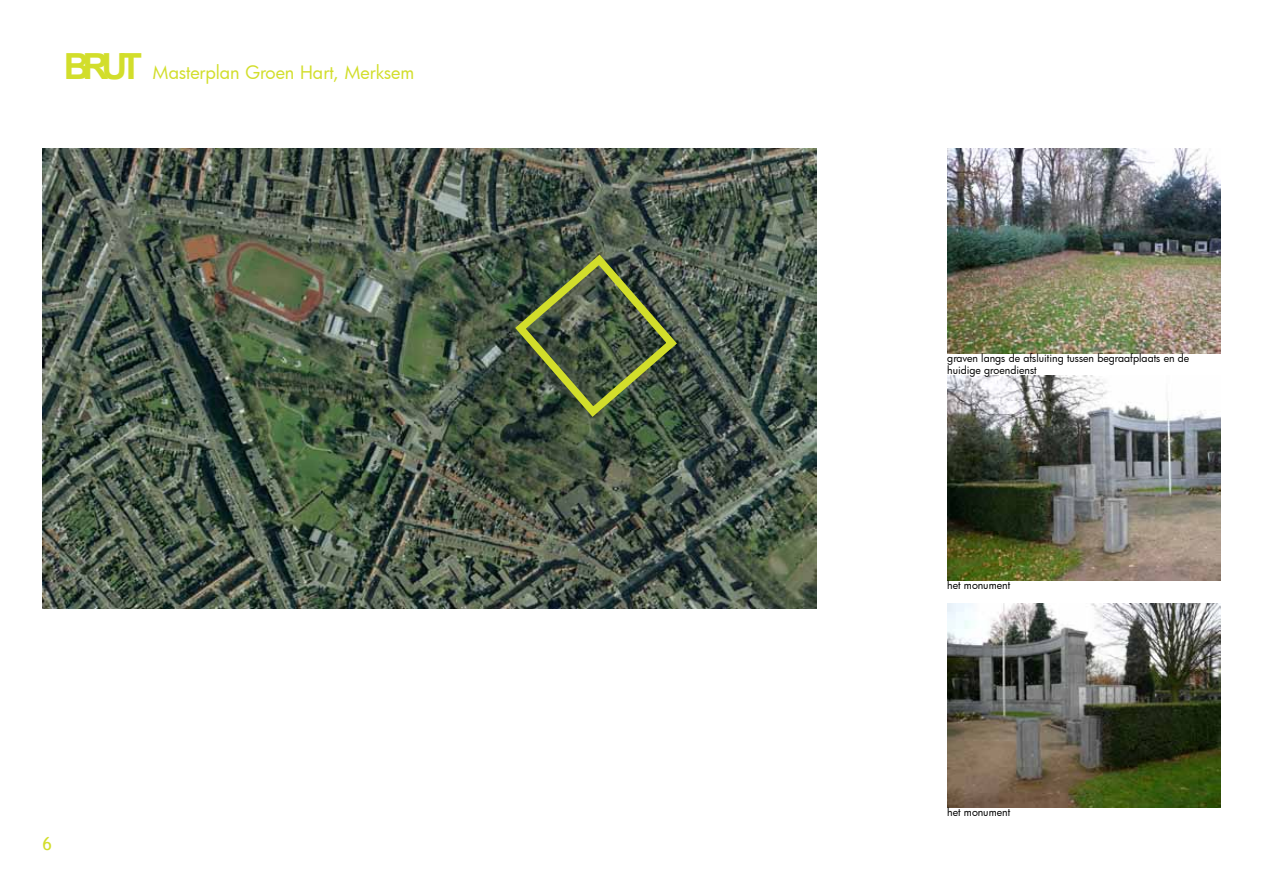
<style>
.page{position:relative;width:1263px;height:893px;background:#fff}
.page>*{position:absolute;margin:0;border:0;box-sizing:border-box;transform-origin:0 0}
.t1{font:18px "Futura";color:#d2de2b}
.t2{font:18px "Trebuchet MS";color:#d2de2b}
.t3{font:10.5px/12.6px "Futura";color:#000}
.s1{font-family:"Arial";font-weight:700;font-size:36px}
</style>
<div class="page">
<img style="left:947px;top:149px;width:273px;height:205px">
<img style="left:947px;top:376px;width:273px;height:205px">
<img style="left:947px;top:603px;width:273px;height:205px">
<img style="left:43px;top:149px;width:773px;height:459px">
<svg style="left:510px;top:249px;width:172px;height:173px"></svg>
<h1 class="t1" style="left:64px;top:60px;width:352px"><span class="s1">BRUT</span> Masterplan Groen Hart, Merksem</h1>
<h1 class="t2" style="left:43px;top:833px;width:11px">6</h1>
<p class="t3" style="left:947px;top:351px;width:244px">graven langs de afsluiting tussen begraafplaats en de huidige groendienst</p>
<p class="t3" style="left:947px;top:578px;width:64px">het monument</p>
<p class="t3" style="left:947px;top:805px;width:64px">het monument</p>
</div>
